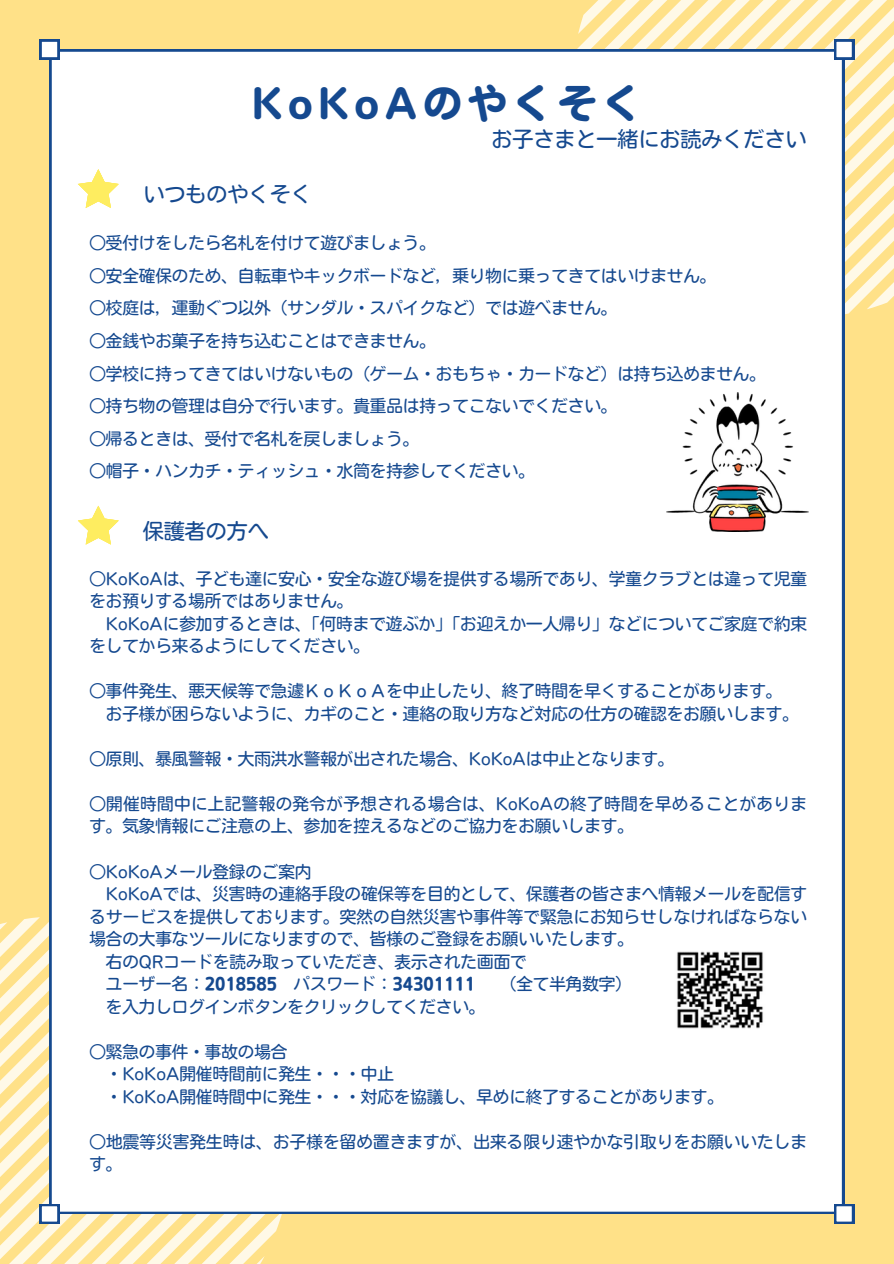
<style>
.page{position:relative;width:894px;height:1264px;background:#fff}
.page>*{position:absolute;margin:0;border:0;box-sizing:border-box;transform-origin:0 0}
.t1{font:39px "Nud Motoya Maru Std W6";letter-spacing:.15em;color:#15498f}
.t2{font:21px "Nud Motoya Maru Std W3";color:#15498f}
.t3{font:16.5px/22.5px "Nud Motoya Maru Std W3";color:#15498f}
.t4{font:16.5px/22.5px "Nud Motoya Maru Std W3";letter-spacing:.025em;color:#15498f}
.t5{font:16.5px "Nud Motoya Maru Std W6";color:#15498f}
.s1{font-family:"Nud Motoya Maru Std W3"}
</style>
<div class="page">
<div style="left:0;top:0;width:893px;height:1263px;background:#ffe188"></div>
<svg style="left:577px;top:0;width:316px;height:318px"></svg>
<svg style="left:0;top:917px;width:291px;height:346px"></svg>
<div style="left:49px;top:50px;width:794px;height:1163px;background:#fff"></div>
<svg style="left:40px;top:40px;width:19px;height:19px"></svg>
<svg style="left:40px;top:1203px;width:19px;height:20px"></svg>
<svg style="left:834px;top:40px;width:19px;height:19px"></svg>
<svg style="left:834px;top:1203px;width:19px;height:20px"></svg>
<svg style="left:78px;top:169px;width:40px;height:39px;background:#fef6b5"></svg>
<svg style="left:78px;top:506px;width:40px;height:38px;background:#fef6b4"></svg>
<img style="left:666px;top:942px;width:107px;height:95px">
<img style="left:666px;top:392px;width:142px;height:140px">
<p class="t1" style="left:252px;top:83px;width:391px">KoKoAのやくそく</p>
<p class="t2" style="left:491px;top:128px;width:316px">お子さまと一緒にお読みください</p>
<p class="t2" style="left:144px;top:184px;width:169px">いつものやくそく</p>
<p class="t3" style="left:89px;top:231px;width:348px">○受付けをしたら名札を付けて遊びましょう。</p>
<p class="t3" style="left:89px;top:264px;width:628px">○安全確保のため、自転車やキックボードなど，乗り物に乗ってきてはいけません。</p>
<p class="t3" style="left:89px;top:297px;width:529px">○校庭は，運動ぐつ以外（サンダル・スパイクなど）では遊べません。</p>
<p class="t3" style="left:89px;top:329px;width:348px">○金銭やお菓子を持ち込むことはできません。</p>
<p class="t3" style="left:89px;top:362px;width:678px">○学校に持ってきてはいけないもの（ゲーム・おもちゃ・カードなど）は持ち込めません。</p>
<p class="t3" style="left:89px;top:394px;width:529px">○持ち物の管理は自分で行います。貴重品は持ってこないでください。</p>
<p class="t3" style="left:89px;top:427px;width:331px">○帰るときは、受付で名札を戻しましょう。</p>
<p class="t3" style="left:89px;top:460px;width:447px">○帽子・ハンカチ・ティッシュ・水筒を持参してください。</p>
<p class="t2" style="left:143px;top:520px;width:127px">保護者の方へ</p>
<p class="t3" style="left:89px;top:567px;width:719px">○KoKoAは、子ども達に安心・安全な遊び場を提供する場所であり、学童クラブとは違って児童をお預りする場所ではありません。</p>
<h1 class="t3" style="left:89px;top:612px;width:719px;text-indent:17px">KoKoAに参加するときは、「何時まで遊ぶか」「お迎えか一人帰り」などについてご家庭で約束をしてから来るようにしてください。</h1>
<p class="t3" style="left:89px;top:680px;width:694px">○事件発生、悪天候等で急遽ＫｏＫｏＡを中止したり、終了時間を早くすることがあります。</p>
<h2 class="t3" style="left:106px;top:702px;width:694px">お子様が困らないように、カギのこと・連絡の取り方など対応の仕方の確認をお願いします。</h2>
<p class="t3" style="left:89px;top:747px;width:586px">○原則、暴風警報・大雨洪水警報が出された場合、KoKoAは中止となります。</p>
<p class="t4" style="left:89px;top:792px;width:719px">○開催時間中に上記警報の発令が予想される場合は、KoKoAの終了時間を早めることがあります。気象情報にご注意の上、参加を控えるなどのご協力をお願いします。</p>
<p class="t3" style="left:89px;top:860px;width:223px">○KoKoAメール登録のご案内</p>
<p class="t3" style="left:89px;top:882px;width:719px;text-align:justify;text-indent:17px">KoKoAでは、災害時の連絡手段の確保等を目的として、保護者の皆さまへ情報メールを配信するサービスを提供しております。突然の自然災害や事件等で緊急にお知らせしなければならない場合の大事なツールになりますので、皆様のご登録をお願いいたします。</p>
<p class="t3" style="left:106px;top:950px;width:422px">右のQRコードを読み取っていただき、表示された画面で</p>
<p class="t5" style="left:106px;top:975px;width:370px"><span class="s1">ユーザー名：</span>2018585 <span class="s1">パスワード：</span>34301111</p>
<p class="t3" style="left:499px;top:972px;width:133px">（全て半角数字）</p>
<p class="t3" style="left:106px;top:995px;width:381px">を入力しログインボタンをクリックしてください。</p>
<p class="t3" style="left:89px;top:1040px;width:199px">○緊急の事件・事故の場合</p>
<p class="t3" style="left:106px;top:1062px;width:289px">・KoKoA開催時間前に発生・・・中止</p>
<p class="t3" style="left:106px;top:1085px;width:619px">・KoKoA開催時間中に発生・・・対応を協議し、早めに終了することがあります。</p>
<p class="t3" style="left:89px;top:1130px;width:719px">○地震等災害発生時は、お子様を留め置きますが、出来る限り速やかな引取りをお願いいたします。</p>
</div>
